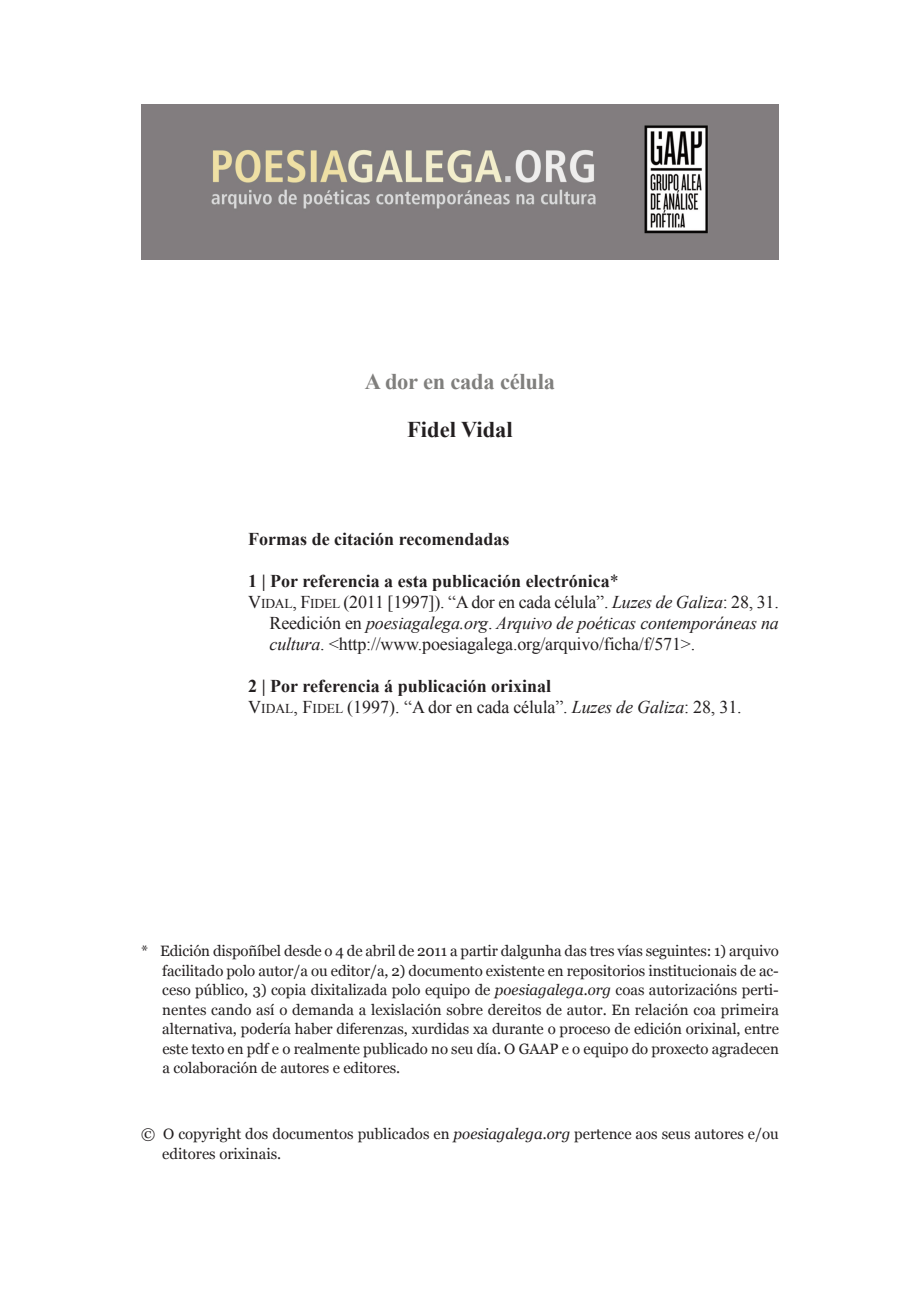
<style>
.page{position:relative;width:920px;height:1290px;background:#fff}
.page>*{position:absolute;margin:0;border:0;box-sizing:border-box;transform-origin:0 0}
.t1{font:700 22.5px "Times New Roman";letter-spacing:-.01em;color:#807f7d}
.t2{font:700 22.5px "Times New Roman";color:#231f20}
.t3{font:18px/21px "Times New Roman";letter-spacing:-.01em;color:#231f20}
.t4{font:700 18px "Times New Roman";color:#231f20}
.t5{font:italic 18px "Times New Roman";letter-spacing:-.01em;color:#231f20}
.t6{font:15px/19.5px "Georgia";color:#231f20}
.s1{font-weight:400}
.s2{font-size:13.5px}
.s3{font-style:italic}
.s4{font-style:normal}
.s5{font-weight:700}
</style>
<div class="page">
<div style="left:141px;top:101px;width:638px;height:163px;background:linear-gradient(to right,#fff,#fff)"></div>
<img style="left:141px;top:105px;width:638px;height:155px">
<h1 class="t1" style="left:365px;top:369px;width:192px">A dor en cada célula</h1>
<h1 class="t2" style="left:407px;top:417px;width:107px">Fidel Vidal</h1>
<p class="t4" style="left:248px;top:528px;width:263px">Formas de citación recomendadas</p>
<p class="t4" style="left:248px;top:571px;width:372px">1 | Por referencia a esta publicación electrónica<span class="s1">*</span></p>
<p class="t3" style="left:248px;top:591px;width:532px">V<span class="s2">idal</span>, F<span class="s2">idel</span> (2011 [1997]). “ador en cada célula”. <span class="s3">Luzes de Galiza</span>: 28, 31.</p>
<p class="t5" style="left:270px;top:613px;width:511px"><span class="s4">Reedición en</span> poesiagalega.org<span class="s4">.</span> Arquivo de poéticas contemporáneas na</p>
<p class="t3" style="left:270px;top:633px;width:427px"><span class="s3">cultura</span>. &lt;http://www.poesiagalega.org/arquivo/ficha/f/571&gt;.</p>
<p class="t3" style="left:248px;top:675px;width:495px"><span class="s5">2 | Por referencia á publicación orixinal<br></span>V<span class="s2">idal</span>, F<span class="s2">idel</span> (1997). “a dor en cada célula”. <span class="s3">Luzes de Galiza</span>: 28, 31.</p>
<p class="t6" style="left:162px;top:941px;width:618px;text-align:justify;text-indent:-21px">* Edición dispoñíbel desde o 4 de abril de 2011 a partir dalgunha das tres vías seguintes: 1) arquivo facilitado polo autor/a ou editor/a, 2) documento existente en repositorios institucionais de ac&shy;ceso público, 3) copia dixitalizada polo equipo de <span class="s3">poesiagalega.org</span> coas autorizacións perti&shy;nentes cando así o demanda a lexislación sobre dereitos de autor. En relación coa primeira alternativa, podería haber diferenzas, xurdidas xa durante o proceso de edición orixinal, entre este texto en pdf e o realmente publicado no seu día. O GAAP e o equipo do proxecto agradecen a colaboración de autores e editores.</p>
<p class="t6" style="left:162px;top:1124px;width:618px;text-indent:-21px">© O copyright dos documentos publicados en <span class="s3">poesiagalega.org</span> pertence aos seus autores e/ou editores orixinais.</p>
</div>
